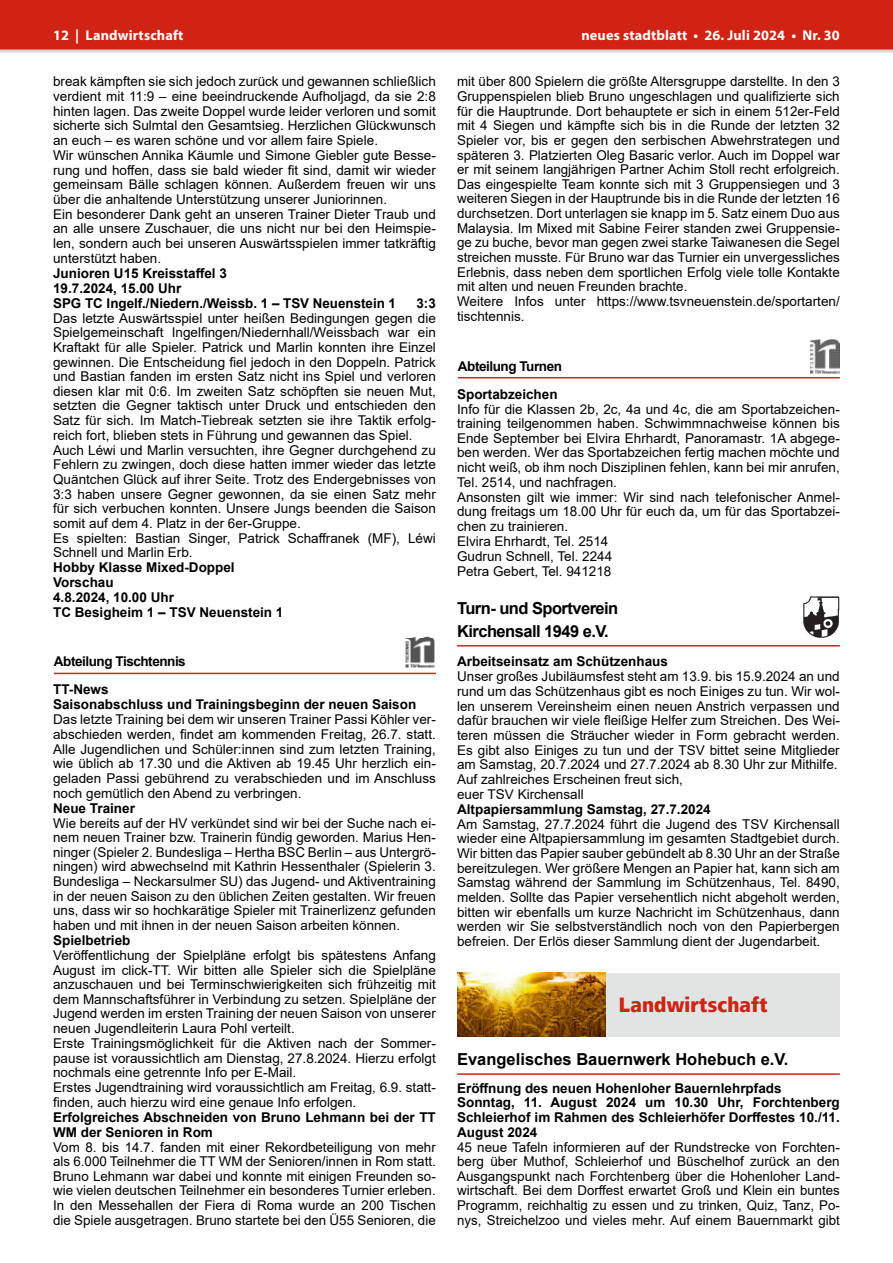
<style>
.page{position:relative;width:893px;height:1263px;background:#fff}
.page>*{position:absolute;margin:0;border:0;box-sizing:border-box;transform-origin:0 0}
.t1{font:800 21.45px "Frutiger Next LT";letter-spacing:.01em;color:#d02314;scale:.91 1}
.t2{font:700 16.5px/22.5px "Arial";letter-spacing:-.035em;color:#000}
.t3{font:700 16.5px "Arial";letter-spacing:-.015em;color:#000}
.t4{font:700 14.25px "Myriad Pro";letter-spacing:.01em;color:#fff}
.t5{font:13.5px/14.7px "Arial";color:#000}
.t6{font:700 13.5px/15px "Arial";color:#000}
.t7{font:700 13.5px/28.2px "Arial";letter-spacing:-.035em;color:#000}
</style>
<div class="page">
<div style="left:0;top:0;width:893px;height:51px;background:#d02314"></div>
<hr style="left:0;top:50px;width:893px;height:3px;background:#d9d9d9">
<hr style="left:457px;top:1073px;width:383px;height:2px;background:#d02314">
<hr style="left:458px;top:377px;width:382px;height:1px;background:#d22124">
<img style="left:810px;top:339px;width:30px;height:34px">
<hr style="left:457px;top:645px;width:383px;height:1px;background:#d22124">
<img style="left:803px;top:596px;width:37px;height:42px">
<div style="left:457px;top:973px;width:383px;height:63px;background:#e2e3e3"></div>
<img style="left:457px;top:973px;width:149px;height:63px">
<hr style="left:54px;top:673px;width:382px;height:1px;background:#d22124">
<img style="left:406px;top:637px;width:28px;height:30px">
<p class="t4" style="left:53px;top:26px;width:132px">12 | Landwirtschaft</p>
<p class="t4" style="left:581px;top:26px;width:260px">neues stadtblatt • 26. Juli 2024 • Nr. 30</p>
<p class="t5" style="left:457px;top:74px;width:384px">mit über 800 Spielern die größte Altersgruppe darstellte. In den 3<br>Gruppenspielen blieb Bruno ungeschlagen und qualifizierte sich für die Hauptrunde. Dort behauptete er sich in einem 512er-Feld mit 4 Siegen und kämpfte sich bis in die Runde der letzten 32<br>Spieler vor, bis er gegen den serbischen Abwehrstrategen und späteren 3. Platzierten Oleg Basaric verlor. Auch im Doppel war er mit seinem langjährigen Partner Achim Stoll recht erfolgreich.<br>Das eingespielte Team konnte sich mit 3 Gruppensiegen und 3 weiteren Siegen in der Hauptrunde bis in die Runde der letzten 16 durchsetzen. Dort unterlagen sie knapp im 5. Satz einem Duo aus Malaysia. Im Mixed mit Sabine Feirer standen zwei Gruppensie&shy;ge zu buche, bevor man gegen zwei starke Taiwanesen die Segel streichen musste. Für Bruno war das Turnier ein unvergessliches Erlebnis, dass neben dem sportlichen Erfolg viele tolle Kontakte mit alten und neuen Freunden brachte.<br>Weitere Infos unter https://www.tsvneuenstein.de/sportarten/ tischtennis.</p>
<p class="t5" style="left:53px;top:74px;width:384px">break kämpften sie sich jedoch zurück und gewannen schließlich verdient mit 11:9 – eine beeindruckende Aufholjagd, da sie 2:8 hinten lagen. Das zweite Doppel wurde leider verloren und somit sicherte sich Sulmtal den Gesamtsieg. Herzlichen Glückwunsch an euch – es waren schöne und vor allem faire Spiele.<br>Wir wünschen Annika Käumle und Simone Giebler gute Besse&shy;rung und hoffen, dass sie bald wieder fit sind, damit wir wieder gemeinsam Bälle schlagen können. Außerdem freuen wir uns über die anhaltende Unterstützung unserer Juniorinnen.<br>Ein besonderer Dank geht an unseren Trainer Dieter Traub und an alle unsere Zuschauer, die uns nicht nur bei den Heimspie&shy;len, sondern auch bei unseren Auswärtsspielen immer tatkräftig unterstützt haben.</p>
<p class="t6" style="left:53px;top:266px;width:344px">Junioren U15 Kreisstaffel 3<br>19.7.2024, 15.00 Uhr<br>SPG TC Ingelf./Niedern./Weissb. 1 – TSV Neuenstein 1</p>
<p class="t6" style="left:417px;top:295px;width:21px">3:3</p>
<p class="t5" style="left:53px;top:310px;width:384px">Das letzte Auswärtsspiel unter heißen Bedingungen gegen die Spielgemeinschaft Ingelfingen/Niedernhall/Weissbach war ein Kraftakt für alle Spieler. Patrick und Marlin konnten ihre Einzel gewinnen. Die Entscheidung fiel jedoch in den Doppeln. Patrick und Bastian fanden im ersten Satz nicht ins Spiel und verloren diesen klar mit 0:6. Im zweiten Satz schöpften sie neuen Mut, setzten die Gegner taktisch unter Druck und entschieden den Satz für sich. Im Match-Tiebreak setzten sie ihre Taktik erfolg&shy;reich fort, blieben stets in Führung und gewannen das Spiel.<br>Auch Léwi und Marlin versuchten, ihre Gegner durchgehend zu Fehlern zu zwingen, doch diese hatten immer wieder das letzte Quäntchen Glück auf ihrer Seite. Trotz des Endergebnisses von 3:3 haben unsere Gegner gewonnen, da sie einen Satz mehr für sich verbuchen konnten. Unsere Jungs beenden die Saison somit auf dem 4. Platz in der 6er-Gruppe.<br>Es spielten: Bastian Singer, Patrick Schaffranek (MF), Léwi Schnell und Marlin Erb.</p>
<p class="t6" style="left:53px;top:560px;width:232px">Hobby Klasse Mixed-Doppel<br>Vorschau<br>4.8.2024, 10.00 Uhr<br>TC Besigheim 1 – TSV Neuenstein 1</p>
<p class="t7" style="left:53px;top:648px;width:134px">Abteilung Tischtennis<br>TT-News</p>
<p class="t6" style="left:53px;top:697px;width:365px">Saisonabschluss und Trainingsbeginn der neuen Saison</p>
<p class="t5" style="left:53px;top:712px;width:384px;text-align:justify">Das letzte Training bei dem wir unseren Trainer Passi Köhler ver&shy;abschieden werden, findet am kommenden Freitag, 26.7. statt.<br>Alle Jugendlichen und Schüler:innen sind zum letzten Training, wie üblich ab 17.30 und die Aktiven ab 19.45 Uhr herzlich ein&shy;geladen Passi gebührend zu verabschieden und im Anschluss noch gemütlich den Abend zu verbringen.</p>
<p class="t6" style="left:53px;top:800px;width:83px">Neue Trainer</p>
<p class="t5" style="left:53px;top:815px;width:384px;text-align:justify">Wie bereits auf der HV verkündet sind wir bei der Suche nach ei&shy;nem neuen Trainer bzw. Trainerin fündig geworden. Marius Hen&shy;ninger (Spieler 2. Bundesliga – Hertha BSC Berlin – aus Untergrö&shy;ningen) wird abwechselnd mit Kathrin Hessenthaler (Spielerin 3.<br>Bundesliga – Neckarsulmer SU) das Jugend- und Aktiventraining in der neuen Saison zu den üblichen Zeiten gestalten. Wir freuen uns, dass wir so hochkarätige Spieler mit Trainerlizenz gefunden haben und mit ihnen in der neuen Saison arbeiten können.</p>
<p class="t6" style="left:53px;top:933px;width:79px">Spielbetrieb</p>
<p class="t5" style="left:53px;top:948px;width:384px">Veröffentlichung der Spielpläne erfolgt bis spätestens Anfang August im click-TT. Wir bitten alle Spieler sich die Spielpläne anzuschauen und bei Terminschwierigkeiten sich frühzeitig mit dem Mannschaftsführer in Verbindung zu setzen. Spielpläne der Jugend werden im ersten Training der neuen Saison von unserer neuen Jugendleiterin Laura Pohl verteilt.<br>Erste Trainingsmöglichkeit für die Aktiven nach der Sommer&shy;pause ist voraussichtlich am Dienstag, 27.8.2024. Hierzu erfolgt nochmals eine getrennte Info per E-Mail.<br>Erstes Jugendtraining wird voraussichtlich am Freitag, 6.9. statt&shy;finden, auch hierzu wird eine genaue Info erfolgen.</p>
<p class="t6" style="left:53px;top:1110px;width:384px">Erfolgreiches Abschneiden von Bruno Lehmann bei der TT<br>WM der Senioren in Rom</p>
<p class="t5" style="left:53px;top:1139px;width:384px;text-align:justify">Vom 8. bis 14.7. fanden mit einer Rekordbeteiligung von mehr als 6.000 Teilnehmer die TT WM der Senioren/innen in Rom statt.<br>Bruno Lehmann war dabei und konnte mit einigen Freunden so&shy;wie vielen deutschen Teilnehmer ein besonderes Turnier erleben.<br>In den Messehallen der Fiera di Roma wurde an 200 Tischen die Spiele ausgetragen. Bruno startete bei den Ü55 Senioren, die</p>
<p class="t6" style="left:457px;top:352px;width:106px;line-height:28px">Abteilung Turnen<br>Sportabzeichen</p>
<p class="t5" style="left:457px;top:401px;width:384px">Info für die Klassen 2b, 2c, 4a und 4c, die am Sportabzeichen&shy;training teilgenommen haben. Schwimmnachweise können bis Ende September bei Elvira Ehrhardt, Panoramastr. 1A abgege&shy;ben werden. Wer das Sportabzeichen fertig machen möchte und nicht weiß, ob ihm noch Disziplinen fehlen, kann bei mir anrufen, Tel. 2514, und nachfragen.<br>Ansonsten gilt wie immer: Wir sind nach telefonischer Anmel&shy;dung freitags um 18.00 Uhr für euch da, um für das Sportabzei&shy;chen zu trainieren.<br>Elvira Ehrhardt, Tel. 2514<br>Gudrun Schnell, Tel. 2244<br>Petra Gebert, Tel. 941218</p>
<p class="t2" style="left:457px;top:598px;width:163px">Turn- und Sportverein<br>Kirchensall 1949 e.V.</p>
<p class="t6" style="left:457px;top:654px;width:212px">Arbeitseinsatz am Schützenhaus</p>
<p class="t5" style="left:457px;top:669px;width:384px">Unser großes Jubiläumsfest steht am 13.9. bis 15.9.2024 an und rund um das Schützenhaus gibt es noch Einiges zu tun. Wir wol&shy;len unserem Vereinsheim einen neuen Anstrich verpassen und dafür brauchen wir viele fleißige Helfer zum Streichen. Des Wei&shy;teren müssen die Sträucher wieder in Form gebracht werden.<br>Es gibt also Einiges zu tun und der TSV bittet seine Mitglieder am Samstag, 20.7.2024 und 27.7.2024 ab 8.30 Uhr zur Mithilfe.<br>Auf zahlreiches Erscheinen freut sich,<br>euer TSV Kirchensall</p>
<p class="t6" style="left:457px;top:802px;width:255px">Altpapiersammlung Samstag, 27.7.2024</p>
<p class="t5" style="left:457px;top:817px;width:384px;text-align:justify">Am Samstag, 27.7.2024 führt die Jugend des TSV Kirchensall wieder eine Altpapiersammlung im gesamten Stadtgebiet durch.<br>Wir bitten das Papier sauber gebündelt ab 8.30 Uhr an der Straße bereitzulegen. Wer größere Mengen an Papier hat, kann sich am Samstag während der Sammlung im Schützenhaus, Tel. 8490, melden. Sollte das Papier versehentlich nicht abgeholt werden, bitten wir ebenfalls um kurze Nachricht im Schützenhaus, dann werden wir Sie selbstverständlich noch von den Papierbergen befreien. Der Erlös dieser Sammlung dient der Jugendarbeit.</p>
<h1 class="t1" style="left:619px;top:992px;width:165px">Landwirtschaft</h1>
<p class="t3" style="left:457px;top:1047px;width:333px">Evangelisches Bauernwerk Hohebuch e.V.</p>
<p class="t6" style="left:457px;top:1080px;width:384px">Eröffnung des neuen Hohenloher Bauernlehrpfads Sonntag, 11. August 2024 um 10.30 Uhr, Forchtenberg Schleierhof im Rahmen des Schleierhöfer Dorffestes 10./11.<br>August 2024</p>
<p class="t5" style="left:457px;top:1139px;width:384px;text-align:justify">45 neue Tafeln informieren auf der Rundstrecke von Forchten&shy;berg über Muthof, Schleierhof und Büschelhof zurück an den Ausgangspunkt nach Forchtenberg über die Hohenloher Land&shy;wirtschaft. Bei dem Dorffest erwartet Groß und Klein ein buntes Programm, reichhaltig zu essen und zu trinken, Quiz, Tanz, Po&shy;nys, Streichelzoo und vieles mehr. Auf einem Bauernmarkt gibt</p>
</div>
